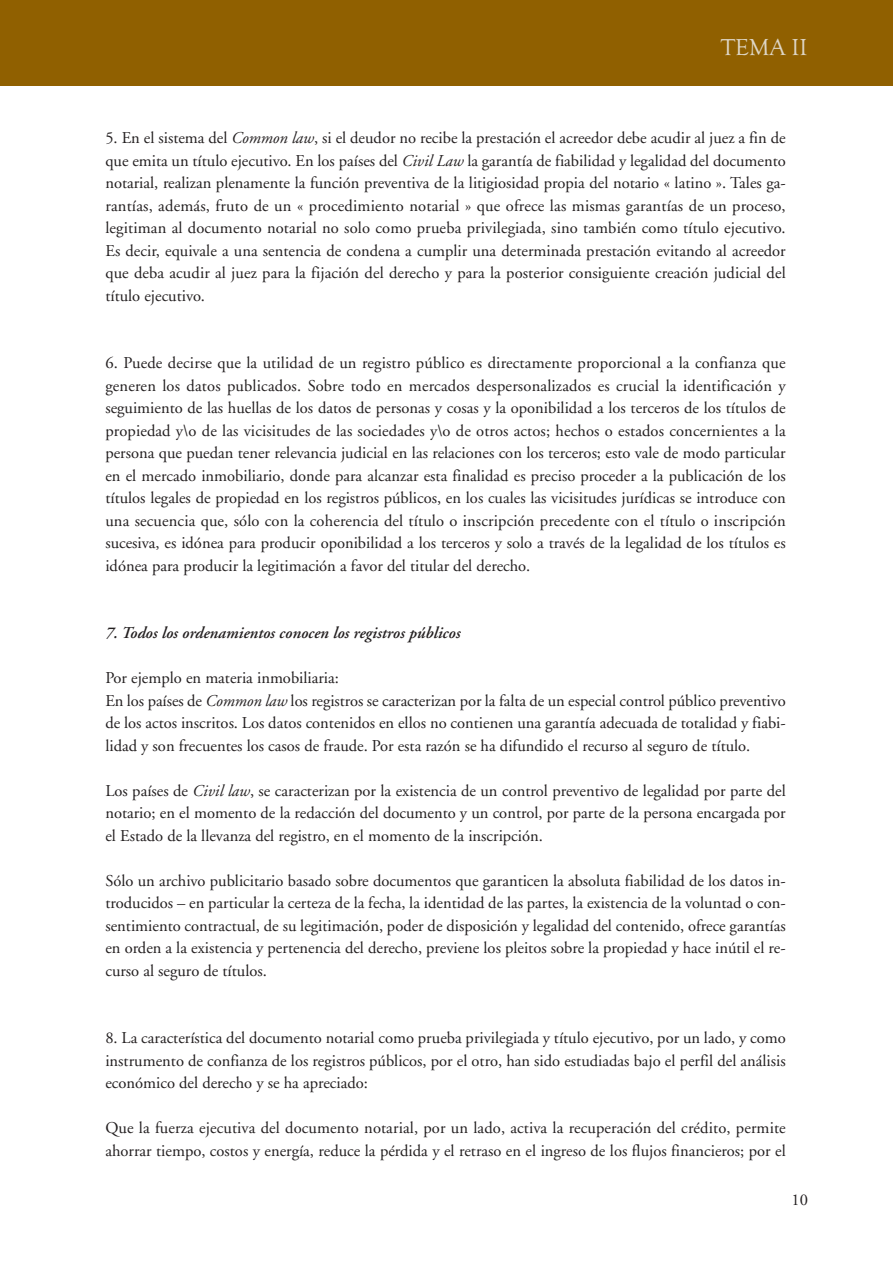
<style>
.page{position:relative;width:893px;height:1263px;background:#fff}
.page>*{position:absolute;margin:0;border:0;box-sizing:border-box;transform-origin:0 0}
.t1{font:23.85px "Goudy Old Style T";color:#ded6c6}
.t2{font:16.5px/22.5px "Adobe Garamond";color:#231f20;text-align:justify}
.t3{font:italic 600 16.5px "Adobe Garamond";color:#231f20}
.s1{font-style:italic}
</style>
<div class="page">
<div style="left:0;top:0;width:893px;height:85px;background:#906000"></div>
<h1 class="t1" style="left:721px;top:33px;width:88px">TEMA II</h1>
<p class="t2" style="left:105px;top:128px;width:682px">5. En el sistema del <span class="s1">Common law</span>, si el deudor no recibe la prestación el acreedor debe acudir al juez a fin de que emita un título ejecutivo. En los países del <span class="s1">Civil Law</span> la garantía de fiabilidad y legalidad del documento notarial, realizan plenamente la función preventiva de la litigiosidad propia del notario « latino ». Tales ga&shy;rantías, además, fruto de un « procedimiento notarial » que ofrece las mismas garantías de un proceso, legitiman al documento notarial no solo como prueba privilegiada, sino también como título ejecutivo.<br>Es decir, equivale a una sentencia de condena a cumplir una determinada prestación evitando al acreedor que deba acudir al juez para la fijación del derecho y para la posterior consiguiente creación judicial del título ejecutivo.</p>
<p class="t2" style="left:105px;top:353px;width:682px">6. Puede decirse que la utilidad de un registro público es directamente proporcional a la confianza que generen los datos publicados. Sobre todo en mercados despersonalizados es crucial la identificación y seguimiento de las huellas de los datos de personas y cosas y la oponibilidad a los terceros de los títulos de propiedad y\o de las vicisitudes de las sociedades y\o de otros actos; hechos o estados concernientes a la persona que puedan tener relevancia judicial en las relaciones con los terceros; esto vale de modo particular en el mercado inmobiliario, donde para alcanzar esta finalidad es preciso proceder a la publicación de los títulos legales de propiedad en los registros públicos, en los cuales las vicisitudes jurídicas se introduce con una secuencia que, sólo con la coherencia del título o inscripción precedente con el título o inscripción sucesiva, es idónea para producir oponibilidad a los terceros y solo a través de la legalidad de los títulos es idónea para producir la legitimación a favor del titular del derecho.</p>
<p class="t3" style="left:105px;top:626px;width:357px">7. Todos los ordenamientos conocen los registros públicos</p>
<p class="t2" style="left:105px;top:668px;width:682px;text-align:left">Por ejemplo en materia inmobiliaria:<br>En los países de <span class="s1">Common law</span> los registros se caracterizan por la falta de un especial control público preventivo de los actos inscritos. Los datos contenidos en ellos no contienen una garantía adecuada de totalidad y fiabi&shy;lidad y son frecuentes los casos de fraude. Por esta razón se ha difundido el recurso al seguro de título.</p>
<p class="t2" style="left:105px;top:781px;width:682px">Los países de <span class="s1">Civil law</span>, se caracterizan por la existencia de un control preventivo de legalidad por parte del notario; en el momento de la redacción del documento y un control, por parte de la persona encargada por el Estado de la llevanza del registro, en el momento de la inscripción.</p>
<p class="t2" style="left:105px;top:871px;width:682px">Sólo un archivo publicitario basado sobre documentos que garanticen la absoluta fiabilidad de los datos in&shy;troducidos – en particular la certeza de la fecha, la identidad de las partes, la existencia de la voluntad o con&shy;sentimiento contractual, de su legitimación, poder de disposición y legalidad del contenido, ofrece garantías en orden a la existencia y pertenencia del derecho, previene los pleitos sobre la propiedad y hace inútil el re&shy;curso al seguro de títulos.</p>
<p class="t2" style="left:105px;top:1028px;width:682px">8. La característica del documento notarial como prueba privilegiada y título ejecutivo, por un lado, y como instrumento de confianza de los registros públicos, por el otro, han sido estudiadas bajo el perfil del análisis económico del derecho y se ha apreciado:</p>
<p class="t2" style="left:105px;top:1118px;width:682px">Que la fuerza ejecutiva del documento notarial, por un lado, activa la recuperación del crédito, permite ahorrar tiempo, costos y energía, reduce la pérdida y el retraso en el ingreso de los flujos financieros; por el</p>
<p class="t2" style="left:791px;top:1190px;width:18px">10</p>
</div>
